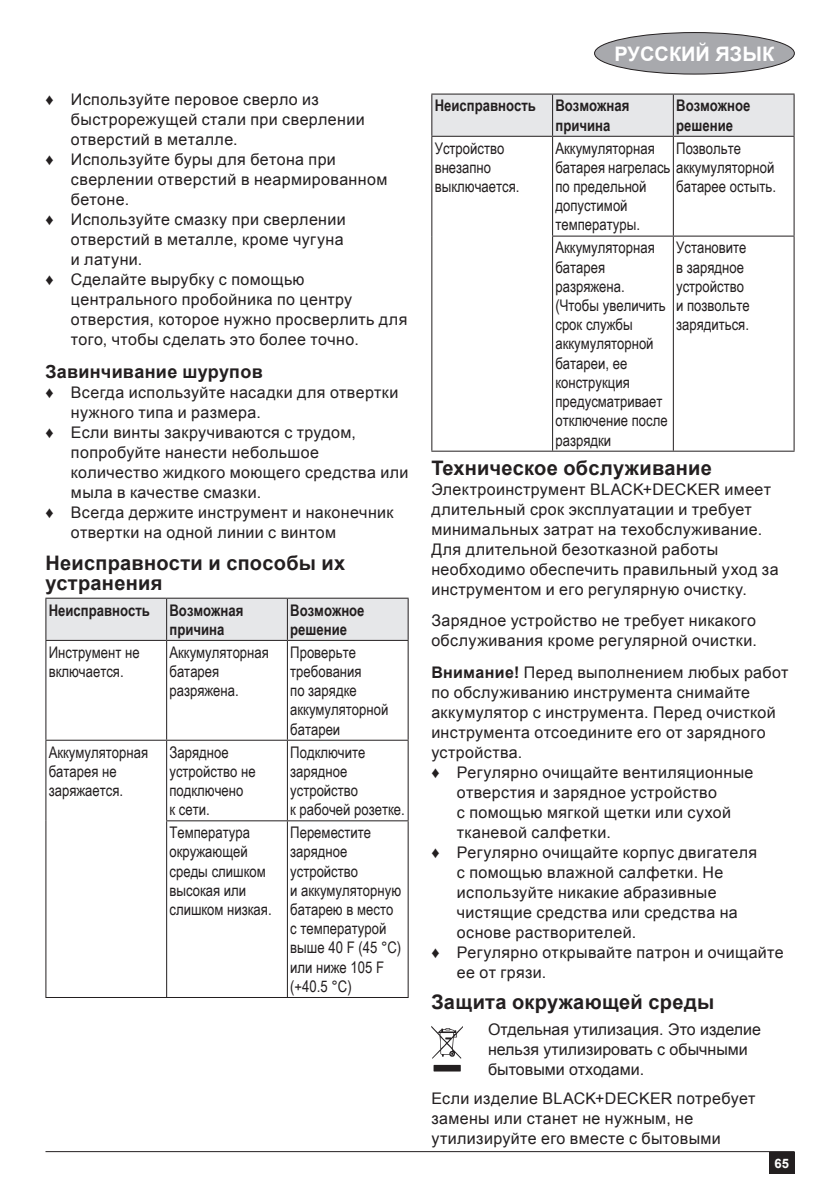
<style>
.page{position:relative;width:840px;height:1191px;background:#fff}
.page>*{position:absolute;margin:0;border:0;box-sizing:border-box;transform-origin:0 0}
.t1{font:700 20px/20px "Arial";letter-spacing:.015em;color:#231f20}
.t2{font:700 20px "Arial";color:#fff}
.t3{font:700 18px "Arial";letter-spacing:.015em;color:#231f20}
.t4{font:16px/20px "Arial";letter-spacing:.025em;color:#231f20}
.t5{font:16px/19.2px "Arial Narrow";color:#231f20}
.t6{font:700 16px/19.2px "Arial Narrow";color:#231f20}
.t7{font:16px/20px "Arial";color:#231f20}
.t8{font:700 13px "Arial";color:#fff}
.s1{font-weight:700}
</style>
<div class="page">
<hr style="left:45px;top:1151px;width:749px;height:1px;background:#231f20">
<div style="left:768px;top:1152px;width:26px;height:22px;background:#231f20"></div>
<div style="left:594px;top:33px;width:199px;height:41px;background:#a8a9ad;border-radius:50%"></div>
<div style="left:594px;top:32px;width:200px;height:42px;border:1px solid #231f20;border-radius:50%"></div>
<div style="left:46px;top:598px;width:361px;height:42px;background:#e6e7e9"></div>
<hr style="left:45px;top:597px;width:121px;height:1px;background:#231f20">
<hr style="left:45px;top:598px;width:1px;height:42px;background:#231f20">
<hr style="left:166px;top:597px;width:121px;height:1px;background:#231f20">
<hr style="left:166px;top:598px;width:1px;height:42px;background:#231f20">
<hr style="left:287px;top:597px;width:121px;height:1px;background:#231f20">
<hr style="left:287px;top:598px;width:1px;height:42px;background:#231f20">
<hr style="left:407px;top:598px;width:1px;height:42px;background:#231f20">
<hr style="left:45px;top:640px;width:121px;height:1px;background:#231f20">
<hr style="left:45px;top:641px;width:1px;height:98px;background:#231f20">
<hr style="left:166px;top:640px;width:121px;height:1px;background:#231f20">
<hr style="left:166px;top:641px;width:1px;height:98px;background:#231f20">
<hr style="left:287px;top:640px;width:121px;height:1px;background:#231f20">
<hr style="left:287px;top:641px;width:1px;height:98px;background:#231f20">
<hr style="left:407px;top:641px;width:1px;height:98px;background:#231f20">
<hr style="left:45px;top:739px;width:121px;height:1px;background:#231f20">
<hr style="left:45px;top:740px;width:1px;height:81px;background:#231f20">
<hr style="left:166px;top:739px;width:121px;height:1px;background:#231f20">
<hr style="left:166px;top:740px;width:1px;height:80px;background:#231f20">
<hr style="left:287px;top:739px;width:121px;height:1px;background:#231f20">
<hr style="left:287px;top:740px;width:1px;height:80px;background:#231f20">
<hr style="left:407px;top:740px;width:1px;height:80px;background:#231f20">
<hr style="left:45px;top:821px;width:1px;height:176px;background:#231f20">
<hr style="left:166px;top:820px;width:121px;height:1px;background:#231f20">
<hr style="left:166px;top:821px;width:1px;height:176px;background:#231f20">
<hr style="left:287px;top:820px;width:121px;height:1px;background:#231f20">
<hr style="left:287px;top:821px;width:1px;height:176px;background:#231f20">
<hr style="left:407px;top:821px;width:1px;height:176px;background:#231f20">
<hr style="left:45px;top:997px;width:363px;height:1px;background:#231f20">
<div style="left:432px;top:95px;width:361px;height:41px;background:#e6e7e9"></div>
<hr style="left:431px;top:94px;width:121px;height:1px;background:#231f20">
<hr style="left:431px;top:95px;width:1px;height:41px;background:#231f20">
<hr style="left:552px;top:94px;width:121px;height:1px;background:#231f20">
<hr style="left:551px;top:95px;width:1px;height:41px;background:#231f20">
<hr style="left:673px;top:94px;width:121px;height:1px;background:#231f20">
<hr style="left:672px;top:95px;width:1px;height:41px;background:#231f20">
<hr style="left:793px;top:95px;width:1px;height:41px;background:#231f20">
<hr style="left:431px;top:136px;width:121px;height:1px;background:#231f20">
<hr style="left:431px;top:137px;width:1px;height:99px;background:#231f20">
<hr style="left:552px;top:136px;width:121px;height:1px;background:#231f20">
<hr style="left:551px;top:137px;width:1px;height:99px;background:#231f20">
<hr style="left:673px;top:136px;width:121px;height:1px;background:#231f20">
<hr style="left:672px;top:137px;width:1px;height:99px;background:#231f20">
<hr style="left:793px;top:137px;width:1px;height:99px;background:#231f20">
<hr style="left:431px;top:236px;width:1px;height:215px;background:#231f20">
<hr style="left:551px;top:236px;width:122px;height:1px;background:#231f20">
<hr style="left:551px;top:237px;width:1px;height:214px;background:#231f20">
<hr style="left:673px;top:236px;width:121px;height:1px;background:#231f20">
<hr style="left:672px;top:237px;width:1px;height:214px;background:#231f20">
<hr style="left:793px;top:237px;width:1px;height:214px;background:#231f20">
<hr style="left:431px;top:451px;width:363px;height:1px;background:#231f20">
<svg style="left:431px;top:1026px;width:31px;height:45px"></svg>
<p class="t4" style="left:45px;top:90px;width:275px">♦ Используйте перовое сверло из</p>
<p class="t4" style="left:71px;top:110px;width:295px">быстрорежущей стали при сверлении</p>
<p class="t4" style="left:71px;top:130px;width:168px">отверстий в металле.</p>
<p class="t4" style="left:45px;top:150px;width:292px">♦ Используйте буры для бетона при</p>
<p class="t4" style="left:71px;top:170px;width:318px">сверлении отверстий в неармированном</p>
<p class="t4" style="left:71px;top:190px;width:60px">бетоне.</p>
<p class="t4" style="left:45px;top:210px;width:302px">♦ Используйте смазку при сверлении</p>
<p class="t4" style="left:71px;top:230px;width:274px">отверстий в металле, кроме чугуна</p>
<p class="t4" style="left:71px;top:250px;width:73px">и латуни.</p>
<p class="t4" style="left:45px;top:270px;width:260px">♦ Сделайте вырубку с помощью</p>
<p class="t4" style="left:71px;top:290px;width:283px">центрального пробойника по центру</p>
<p class="t4" style="left:71px;top:310px;width:338px">отверстия, которое нужно просверлить для</p>
<p class="t4" style="left:71px;top:330px;width:289px">того, чтобы сделать это более точно.</p>
<p class="t3" style="left:45px;top:360px;width:219px">Завинчивание шурупов</p>
<p class="t4" style="left:45px;top:383px;width:354px">♦ Всегда используйте насадки для отвертки</p>
<p class="t4" style="left:71px;top:403px;width:191px">нужного типа и размера.</p>
<p class="t4" style="left:45px;top:423px;width:312px">♦ Если винты закручиваются с трудом,</p>
<p class="t4" style="left:71px;top:443px;width:249px">попробуйте нанести небольшое</p>
<p class="t4" style="left:71px;top:463px;width:339px">количество жидкого моющего средства или</p>
<p class="t4" style="left:71px;top:483px;width:192px">мыла в качестве смазки.</p>
<p class="t4" style="left:45px;top:503px;width:349px">♦ Всегда держите инструмент и наконечник</p>
<p class="t4" style="left:71px;top:523px;width:266px">отвертки на одной линии с винтом</p>
<p class="t1" style="left:45px;top:553px;width:301px">Неисправности и способы их устранения</p>
<p class="t6" style="left:169px;top:599px;width:75px;text-indent:-121px">Неисправность Возможная причина</p>
<p class="t6" style="left:290px;top:599px;width:76px">Возможное решение</p>
<p class="t5" style="left:49px;top:642px;width:92px">Инструмент не включается.</p>
<p class="t5" style="left:169px;top:642px;width:101px">Аккумуляторная батарея разряжена.</p>
<p class="t5" style="left:290px;top:642px;width:100px">Проверьте требования<br>по зарядке аккумуляторной батареи</p>
<p class="t5" style="left:49px;top:741px;width:101px">Аккумуляторная батарея не заряжается.</p>
<p class="t5" style="left:169px;top:741px;width:88px">Зарядное устройство не подключено<br>к сети.</p>
<p class="t5" style="left:290px;top:741px;width:116px">Подключите зарядное устройство<br>к рабочей розетке.</p>
<p class="t5" style="left:169px;top:822px;width:104px">Температура окружающей среды слишком высокая или слишком низкая.</p>
<p class="t5" style="left:290px;top:822px;width:112px">Переместите зарядное устройство<br>и аккумуляторную батарею в место с температурой выше 40 F (45 °C) или ниже 105 F (+40.5 °C)</p>
<p class="t2" style="left:614px;top:40px;width:161px">РУССКИЙ ЯЗЫК</p>
<p class="t6" style="left:555px;top:95px;width:75px;text-indent:-121px">Неисправность Возможная причина</p>
<p class="t6" style="left:675px;top:95px;width:76px">Возможное решение</p>
<p class="t5" style="left:434px;top:138px;width:86px">Устройство внезапно выключается.</p>
<p class="t5" style="left:555px;top:138px;width:220px">Аккумуляторная<br>батарея нагрелась аккумуляторной по предельной<br>допустимой<br>температуры.</p>
<p class="t5" style="left:675px;top:138px;width:66px">Позвольте</p>
<p class="t5" style="left:675px;top:176px;width:101px">батарее остыть.</p>
<p class="t5" style="left:555px;top:238px;width:114px">Аккумуляторная батарея разряжена. (Чтобы увеличить срок службы аккумуляторной батареи, ее конструкция предусматривает отключение после разрядки</p>
<p class="t5" style="left:675px;top:238px;width:75px">Установите в зарядное устройство и позвольте зарядиться.</p>
<p class="t1" style="left:431px;top:458px;width:282px">Техническое обслуживание</p>
<p class="t4" style="left:431px;top:479px;width:348px">Электроинструмент BLACK+DECKER имеет длительный срок эксплуатации и требует минимальных затрат на техобслуживание.<br>Для длительной безотказной работы необходимо обеспечить правильный уход за инструментом и его регулярную очистку.</p>
<p class="t4" style="left:431px;top:611px;width:327px">Зарядное устройство не требует никакого обслуживания кроме регулярной очистки.</p>
<p class="t4" style="left:431px;top:662px;width:358px"><span class="s1">Внимание!</span> Перед выполнением любых работ</p>
<p class="t4" style="left:431px;top:682px;width:320px">по обслуживанию инструмента снимайте</p>
<p class="t4" style="left:431px;top:702px;width:346px">аккумулятор с инструмента. Перед очисткой</p>
<p class="t4" style="left:431px;top:722px;width:336px">инструмента отсоедините его от зарядного</p>
<p class="t4" style="left:431px;top:742px;width:92px">устройства.</p>
<p class="t4" style="left:431px;top:762px;width:323px">♦ Регулярно очищайте вентиляционные</p>
<p class="t4" style="left:456px;top:782px;width:261px">отверстия и зарядное устройство</p>
<p class="t4" style="left:456px;top:802px;width:276px">с помощью мягкой щетки или сухой</p>
<p class="t4" style="left:456px;top:822px;width:155px">тканевой салфетки.</p>
<p class="t4" style="left:431px;top:842px;width:327px">♦ Регулярно очищайте корпус двигателя</p>
<p class="t4" style="left:456px;top:862px;width:268px">с помощью влажной салфетки. Не</p>
<p class="t4" style="left:456px;top:882px;width:261px">используйте никакие абразивные</p>
<p class="t4" style="left:456px;top:902px;width:282px">чистящие средства или средства на</p>
<p class="t4" style="left:456px;top:922px;width:181px">основе растворителей.</p>
<p class="t4" style="left:431px;top:942px;width:354px">♦ Регулярно открывайте патрон и очищайте</p>
<p class="t4" style="left:456px;top:962px;width:91px">ее от грязи.</p>
<p class="t1" style="left:431px;top:992px;width:284px">Защита окружающей среды</p>
<p class="t7" style="left:488px;top:1019px;width:274px">Отдельная утилизация. Это изделие нельзя утилизировать с обычными бытовыми отходами.</p>
<p class="t4" style="left:431px;top:1088px;width:325px">Если изделие BLACK+DECKER потребует замены или станет не нужным, не утилизируйте его вместе с бытовыми</p>
<p class="t8" style="left:774px;top:1158px;width:16px">65</p>
</div>
